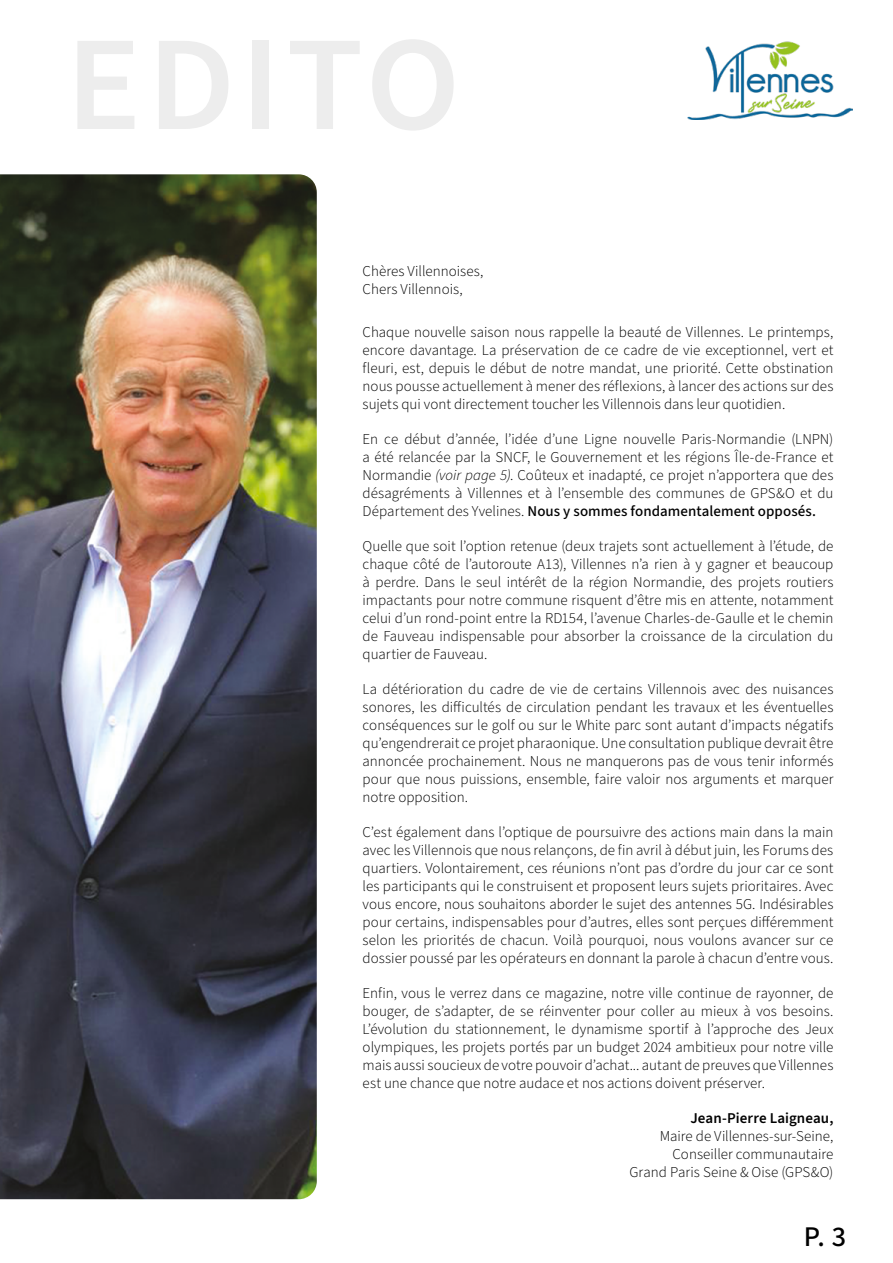
<style>
.page{position:relative;width:893px;height:1263px;background:#fff}
.page>*{position:absolute;margin:0;border:0;box-sizing:border-box;transform-origin:0 0}
.t1{font:500 28.5px "Source Sans 3";color:#000}
.t2{font:300 15px/18px "Source Sans 3";color:#000;text-align:justify}
.t3{font:600 15px "Source Sans 3";letter-spacing:.005em;color:#000}
.s1{font-style:italic}
.s2{font-weight:500}
</style>
<div class="page">
<img style="left:0;top:174px;width:317px;height:1025px">
<img style="left:687px;top:41px;width:166px;height:79px">
<p class="t2" style="left:363px;top:262px;width:122px">Chères Villennoises,<br>Chers Villennois,</p>
<p class="t2" style="left:363px;top:323px;width:472px">Chaque nouvelle saison nous rappelle la beauté de Villennes. Le printemps, encore davantage. La préservation de ce cadre de vie exceptionnel, vert et fleuri, est, depuis le début de notre mandat, une priorité. Cette obstination nous pousse actuellement à mener des réflexions, à lancer des actions sur des sujets qui vont directement toucher les Villennois dans leur quotidien.</p>
<p class="t2" style="left:363px;top:430px;width:472px">En ce début d’année, l’idée d’une Ligne nouvelle Paris-Normandie (LNPN) a été relancée par la SNCF, le Gouvernement et les régions Île-de-France et Normandie <span class="s1">(voir page 5)</span>. Coûteux et inadapté, ce projet n’apportera que des désagréments à Villennes et à l’ensemble des communes de GPS&amp;O et du Département des Yvelines. <span class="s2">Nous y sommes fondamentalement opposés.</span></p>
<p class="t2" style="left:363px;top:537px;width:472px">Quelle que soit l’option retenue (deux trajets sont actuellement à l’étude, de chaque côté de l’autoroute A13), Villennes n’a rien à y gagner et beaucoup à perdre. Dans le seul intérêt de la région Normandie, des projets routiers impactants pour notre commune risquent d’être mis en attente, notamment celui d’un rond-point entre la RD154, l’avenue Charles-de-Gaulle et le chemin de Fauveau indispensable pour absorber la croissance de la circulation du quartier de Fauveau.</p>
<p class="t2" style="left:363px;top:680px;width:472px">La détérioration du cadre de vie de certains Villennois avec des nuisances sonores, les difficultés de circulation pendant les travaux et les éventuelles conséquences sur le golf ou sur le White parc sont autant d’impacts négatifs qu’engendrerait ce projet pharaonique. Une consultation publique devrait être annoncée prochainement. Nous ne manquerons pas de vous tenir informés pour que nous puissions, ensemble, faire valoir nos arguments et marquer notre opposition.</p>
<p class="t2" style="left:363px;top:823px;width:472px">C’est également dans l’optique de poursuivre des actions main dans la main avec les Villennois que nous relançons, de fin avril à début juin, les Forums des quartiers. Volontairement, ces réunions n’ont pas d’ordre du jour car ce sont les participants qui le construisent et proposent leurs sujets prioritaires. Avec vous encore, nous souhaitons aborder le sujet des antennes 5G. Indésirables pour certains, indispensables pour d’autres, elles sont perçues différemment selon les priorités de chacun. Voilà pourquoi, nous voulons avancer sur ce dossier poussé par les opérateurs en donnant la parole à chacun d’entre vous.</p>
<p class="t2" style="left:363px;top:984px;width:472px">Enfin, vous le verrez dans ce magazine, notre ville continue de rayonner, de bouger, de s’adapter, de se réinventer pour coller au mieux à vos besoins.<br>L’évolution du stationnement, le dynamisme sportif à l’approche des Jeux olympiques, les projets portés par un budget 2024 ambitieux pour notre ville mais aussi soucieux de votre pouvoir d’achat... autant de preuves que Villennes est une chance que notre audace et nos actions doivent préserver.</p>
<p class="t3" style="left:690px;top:1108px;width:145px">Jean-Pierre Laigneau,</p>
<p class="t2" style="left:629px;top:1127px;width:206px;text-align:right">Maire de Villennes-sur-Seine,<br>Conseiller communautaire<br>Grand Paris Seine &amp; Oise (GPS&amp;O)</p>
<h1 class="t1" style="left:804px;top:1219px;width:44px">P. 3</h1>
</div>
